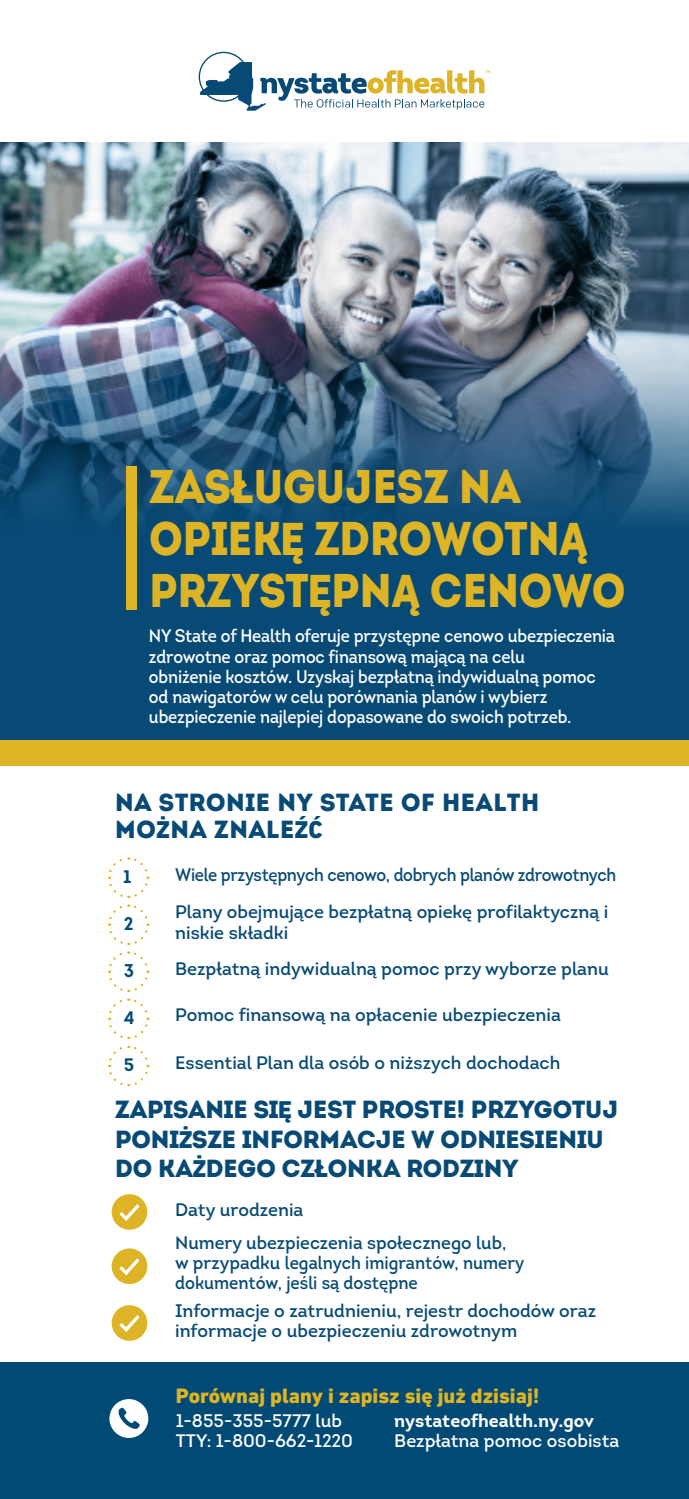
<style>
.page{position:relative;width:689px;height:1499px;background:#fff}
.page>*{position:absolute;margin:0;border:0;box-sizing:border-box;transform-origin:0 0}
.t1{font:47.25px/51.8px "Intro";letter-spacing:-.025em;color:#ddb425;scale:.9 1}
.t2{font:24.75px/29.7px "Intro";letter-spacing:-.03em;color:#074a75}
.t3{font:24.75px/27px "Intro";color:#074a75}
.t4{font:800 21.15px "DIN Next LT Pro";color:#ddb425}
.t5{font:18px/20.2px "Intro";color:#074a75}
.t6{font:18px/20.2px "Intro";letter-spacing:-.01em;color:#fff;scale:.92 1}
.t7{font:18px "Intro";letter-spacing:-.01em;color:#fff}
.t8{font:18px "Intro";letter-spacing:-.02em;color:#074a75;scale:.92 1}
.t9{font:700 18px "Intro";color:#fff}
.t10{font:700 18px "Intro";color:#004a75}
.s1{font-family:"DIN Next LT Pro";font-weight:800}
</style>
<div class="page">
<img style="left:0;top:142px;width:688px;height:186px">
<div style="left:0;top:582px;width:688px;height:171px;background:#074a75"></div>
<svg style="left:0;top:328px;width:688px;height:254px;background:#325e80"></svg>
<svg style="left:199px;top:52px;width:291px;height:59px"></svg>
<div style="left:0;top:740px;width:688px;height:26px;background:#ddb425"></div>
<div style="left:0;top:765px;width:688px;height:603px;background:#fff"></div>
<div style="left:126px;top:466px;width:11px;height:143px;background:#ddb425"></div>
<div style="left:0;top:1362px;width:688px;height:136px;background:#004a75"></div>
<svg style="left:112px;top:1194px;width:35px;height:35px"></svg>
<svg style="left:112px;top:1248px;width:35px;height:36px"></svg>
<svg style="left:112px;top:1305px;width:35px;height:35px"></svg>
<svg style="left:109px;top:1399px;width:39px;height:38px"></svg>
<svg style="left:108px;top:857px;width:42px;height:230px"></svg>
<p class="t1" style="left:149px;top:461px;width:531px">ZASŁUGUJESZ NA<br>OPIEK<span class="s1">Ę</span> ZDROWOTN<span class="s1">Ą<br></span>PRZYST<span class="s1">Ę</span>PN<span class="s1">Ą</span> CENOWO</p>
<p class="t6" style="left:149px;top:626px;width:508px">NY State of Health oferuje przystępne cenowo ubezpieczenia zdrowotne oraz pomoc finansową mającą na celu<br>obniżenie kosztów. Uzyskaj bezpłatną indywidualną pomoc od nawigatorów w celu porównania planów i wybierz ubezpieczenie najlepiej dopasowane do swoich potrzeb.</p>
<p class="t3" style="left:115px;top:788px;width:426px">NA STRONIE NY STATE OF HEALTH<br>MO<span class="s1">Ż</span>NA ZNALE<span class="s1">ŹĆ</span></p>
<p class="t10" style="left:123px;top:865px;width:10px">1</p>
<p class="t10" style="left:124px;top:912px;width:11px">2</p>
<p class="t10" style="left:124px;top:959px;width:12px">3</p>
<p class="t10" style="left:124px;top:1005px;width:12px">4</p>
<p class="t8" style="left:175px;top:863px;width:481px">Wiele przystępnych cenowo, dobrych planów zdrowotnych</p>
<p class="t5" style="left:175px;top:902px;width:434px">Plany obejmujące bezpłatną opiekę profilaktyczną i niskie składki</p>
<p class="t5" style="left:175px;top:959px;width:435px">Bezpłatną indywidualną pomoc przy wyborze planu</p>
<p class="t5" style="left:175px;top:1005px;width:387px">Pomoc finansową na opłacenie ubezpieczenia</p>
<p class="t10" style="left:124px;top:1053px;width:12px">5</p>
<p class="t5" style="left:175px;top:1052px;width:386px">Essential Plan dla osób o niższych dochodach</p>
<p class="t2" style="left:115px;top:1094px;width:505px">ZAPISANIE SI<span class="s1">Ę</span> JEST PROSTE! PRZYGOTUJ<br>PONI<span class="s1">Ż</span>SZE INFORMACJE W ODNIESIENIU<br>DO KA<span class="s1">Ż</span>DEGO CZŁONKA RODZINY</p>
<p class="t5" style="left:175px;top:1199px;width:130px">Daty urodzenia</p>
<p class="t5" style="left:175px;top:1232px;width:350px">Numery ubezpieczenia społecznego lub, w przypadku legalnych imigrantów, numery dokumentów, jeśli są dostępne</p>
<p class="t5" style="left:175px;top:1300px;width:422px">Informacje o zatrudnieniu, rejestr dochodów oraz</p>
<p class="t5" style="left:175px;top:1320px;width:343px">informacje o ubezpieczeniu zdrowotnym</p>
<p class="t4" style="left:176px;top:1383px;width:365px">Porównaj plany i zapisz się już dzisiaj!</p>
<p class="t7" style="left:176px;top:1409px;width:168px">1-855-355-5777 lub</p>
<p class="t7" style="left:176px;top:1429px;width:178px">TTY: 1-800-662-1220</p>
<p class="t9" style="left:394px;top:1409px;width:201px">nystateofhealth.ny.gov</p>
<p class="t7" style="left:394px;top:1429px;width:226px">Bezpłatna pomoc osobista</p>
</div>
